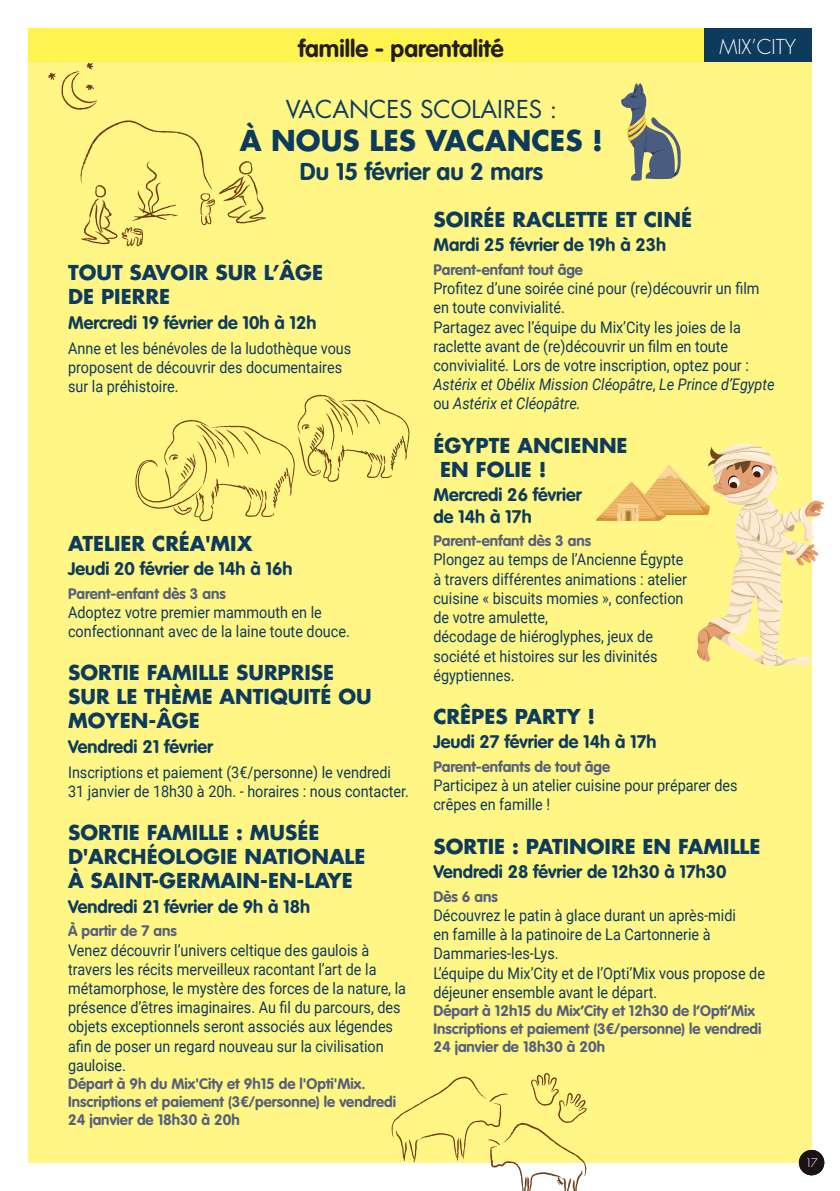
<style>
.page{position:relative;width:840px;height:1191px;background:#fff}
.page>*{position:absolute;margin:0;border:0;box-sizing:border-box;transform-origin:0 0}
._03-MIXCITY-TEXTE{font:700 28px "Futura Std";color:#0d3b5e}
.t1{font:700 24px "VAG Rounded Std";color:#231f20}
._03-MIXCITY-TEXTE-2{font:24px "Futura Std";color:#0d3b5e}
._02-MIXCITY-DATES-DUREE-LIEU{font:700 24px "VAG Rounded Std";color:#0d3b5e}
._01-T-MIXCITY{font:700 20px/24px "Futura Std";color:#0d3b5e}
.t2{font:300 20px "Futura Std";color:#fff}
._02-MIXCITY-DATES-DUREE-LIEU-2{font:700 18px/21.6px "VAG Rounded Std";color:#0d3b5e}
._03-MIXCITY-TEXTE-3{font:16px/19.2px "Roboto";color:#0d3b5e;scale:.9 1}
._04-MIXCITY-TARIFS-PUBLIC{font:700 15px/18px "VAG Rounded Std";color:#54607d}
.t3{font:300 13px "Futura PT";color:#fff}
.s1{font-style:italic}
</style>
<div class="page">
<div style="left:28px;top:28px;width:744px;height:35px;background:#fff34f"></div>
<div style="left:703px;top:28px;width:108px;height:35px;background:#0d3b5e"></div>
<div style="left:28px;top:63px;width:783px;height:1099px;background:#fff685"></div>
<svg style="left:621px;top:83px;width:59px;height:98px"></svg>
<svg style="left:596px;top:443px;width:227px;height:223px"></svg>
<svg style="left:135px;top:395px;width:274px;height:126px"></svg>
<svg style="left:48px;top:63px;width:50px;height:47px"></svg>
<svg style="left:80px;top:120px;width:186px;height:126px"></svg>
<svg style="left:391px;top:1073px;width:195px;height:118px"></svg>
<div style="left:798px;top:1150px;width:25px;height:25px;background:#191315;border-radius:50%"></div>
<h2 class="t1" style="left:298px;top:34px;width:207px">famille - parentalité</h2>
<p class="t2" style="left:719px;top:34px;width:78px">MIX’CITY</p>
<p class="_03-MIXCITY-TEXTE-2" style="left:285px;top:93px;width:273px">VACANCES SCOLAIRES :</p>
<p class="_03-MIXCITY-TEXTE" style="left:240px;top:122px;width:364px">À NOUS LES VACANCES !</p>
<p class="_02-MIXCITY-DATES-DUREE-LIEU" style="left:300px;top:157px;width:244px">Du 15 février au 2 mars</p>
<p class="_01-T-MIXCITY" style="left:68px;top:261px;width:256px">TOUT SAVOIR SUR L’ÂGE<br>DE PIERRE</p>
<p class="_02-MIXCITY-DATES-DUREE-LIEU-2" style="left:68px;top:312px;width:250px">Mercredi 19 février de 10h à 12h</p>
<p class="_03-MIXCITY-TEXTE-3" style="left:68px;top:338px;width:316px">Anne et les bénévoles de la ludothèque vous proposent de découvrir des documentaires sur la préhistoire.</p>
<p class="_01-T-MIXCITY" style="left:68px;top:531px;width:186px">ATELIER CRÉA'MIX</p>
<p class="_02-MIXCITY-DATES-DUREE-LIEU-2" style="left:68px;top:558px;width:226px">Jeudi 20 février de 14h à 16h</p>
<p class="_04-MIXCITY-TARIFS-PUBLIC" style="left:68px;top:585px;width:159px">Parent-enfant dès 3 ans</p>
<p class="_03-MIXCITY-TEXTE-3" style="left:68px;top:602px;width:314px">Adoptez votre premier mammouth en le confectionnant avec de la laine toute douce.</p>
<p class="_01-T-MIXCITY" style="left:68px;top:660px;width:305px">SORTIE FAMILLE SURPRISE<br>SUR LE THÈME ANTIQUITÉ OU<br>MOYEN-ÂGE</p>
<p class="_02-MIXCITY-DATES-DUREE-LIEU-2" style="left:68px;top:736px;width:146px">Vendredi 21 février</p>
<p class="_03-MIXCITY-TEXTE-3" style="left:68px;top:762px;width:380px">Inscriptions et paiement (3€/personne) le vendredi<br>31 janvier de 18h30 à 20h. - horaires : nous contacter.</p>
<p class="_01-T-MIXCITY" style="left:68px;top:820px;width:299px">SORTIE FAMILLE : MUSÉE<br>D'ARCHÉOLOGIE NATIONALE<br>À SAINT-GERMAIN-EN-LAYE</p>
<p class="_02-MIXCITY-DATES-DUREE-LIEU-2" style="left:68px;top:896px;width:243px">Vendredi 21 février de 9h à 18h</p>
<p class="_04-MIXCITY-TARIFS-PUBLIC" style="left:68px;top:922px;width:110px">À partir de 7 ans</p>
<p class="_03-MIXCITY-TEXTE-3" style="left:68px;top:939px;width:377px">Venez découvrir l’univers celtique des gaulois à travers les récits merveilleux racontant l’art de la métamorphose, le mystère des forces de la nature, la présence d’êtres imaginaires. Au fil du parcours, des objets exceptionnels seront associés aux légendes afin de poser un regard nouveau sur la civilisation gauloise.</p>
<p class="_04-MIXCITY-TARIFS-PUBLIC" style="left:68px;top:1075px;width:298px">Départ à 9h du Mix'City et 9h15 de l'Opti'Mix.</p>
<p class="_04-MIXCITY-TARIFS-PUBLIC" style="left:68px;top:1093px;width:329px">Inscriptions et paiement (3€/personne) le vendredi<br>24 janvier de 18h30 à 20h</p>
<p class="_01-T-MIXCITY" style="left:433px;top:207px;width:260px">SOIRÉE RACLETTE ET CINÉ</p>
<p class="_02-MIXCITY-DATES-DUREE-LIEU-2" style="left:433px;top:235px;width:234px">Mardi 25 février de 19h à 23h</p>
<p class="_04-MIXCITY-TARIFS-PUBLIC" style="left:433px;top:261px;width:151px">Parent-enfant tout âge</p>
<p class="_03-MIXCITY-TEXTE-3" style="left:433px;top:278px;width:363px">Profitez d’une soirée ciné pour (re)découvrir un film en toute convivialité.</p>
<p class="_03-MIXCITY-TEXTE-3" style="left:433px;top:316px;width:380px">Partagez avec l’équipe du Mix’City les joies de la raclette avant de (re)découvrir un film en toute convivialité. Lors de votre inscription, optez pour :<br><span class="s1">Astérix et Obélix Mission Cléopâtre</span>, <span class="s1">Le Prince d’Egypte </span>ou <span class="s1">Astérix et Cléopâtre.</span></p>
<p class="_01-T-MIXCITY" style="left:440px;top:433px;width:189px;text-indent:-7px">ÉGYPTE ANCIENNE<br>EN FOLIE !</p>
<p class="_02-MIXCITY-DATES-DUREE-LIEU-2" style="left:433px;top:484px;width:150px">Mercredi 26 février de 14h à 17h</p>
<p class="_04-MIXCITY-TARIFS-PUBLIC" style="left:433px;top:532px;width:159px">Parent-enfant dès 3 ans</p>
<p class="_03-MIXCITY-TEXTE-3" style="left:433px;top:549px;width:283px">Plongez au temps de l’Ancienne Égypte à travers différentes animations : atelier cuisine « biscuits momies », confection de votre amulette,<br>décodage de hiéroglyphes, jeux de société et histoires sur les divinités égyptiennes.</p>
<p class="_01-T-MIXCITY" style="left:433px;top:704px;width:163px">CRÊPES PARTY !</p>
<p class="_02-MIXCITY-DATES-DUREE-LIEU-2" style="left:433px;top:732px;width:224px">Jeudi 27 février de 14h à 17h</p>
<p class="_04-MIXCITY-TARIFS-PUBLIC" style="left:433px;top:758px;width:178px">Parent-enfants de tout âge</p>
<p class="_03-MIXCITY-TEXTE-3" style="left:433px;top:775px;width:339px">Participez à un atelier cuisine pour préparer des crêpes en famille !</p>
<p class="_01-T-MIXCITY" style="left:433px;top:834px;width:328px">SORTIE : PATINOIRE EN FAMILLE</p>
<p class="_02-MIXCITY-DATES-DUREE-LIEU-2" style="left:433px;top:861px;width:294px">Vendredi 28 février de 12h30 à 17h30</p>
<p class="_04-MIXCITY-TARIFS-PUBLIC" style="left:433px;top:888px;width:66px">Dès 6 ans</p>
<p class="_03-MIXCITY-TEXTE-3" style="left:433px;top:905px;width:337px">Découvrez le patin à glace durant un après-midi en famille à la patinoire de La Cartonnerie à<br>Dammaries-les-Lys.</p>
<p class="_03-MIXCITY-TEXTE-3" style="left:433px;top:962px;width:370px">L’équipe du Mix’City et de l’Opti’Mix vous propose de déjeuner ensemble avant le départ.</p>
<p class="_04-MIXCITY-TARIFS-PUBLIC" style="left:433px;top:1002px;width:323px">Départ à 12h15 du Mix’City et 12h30 de l’Opti’Mix</p>
<p class="_04-MIXCITY-TARIFS-PUBLIC" style="left:433px;top:1020px;width:329px">Inscriptions et paiement (3€/personne) le vendredi<br>24 janvier de 18h30 à 20h</p>
<p class="t3" style="left:804px;top:1155px;width:14px">17</p>
</div>
